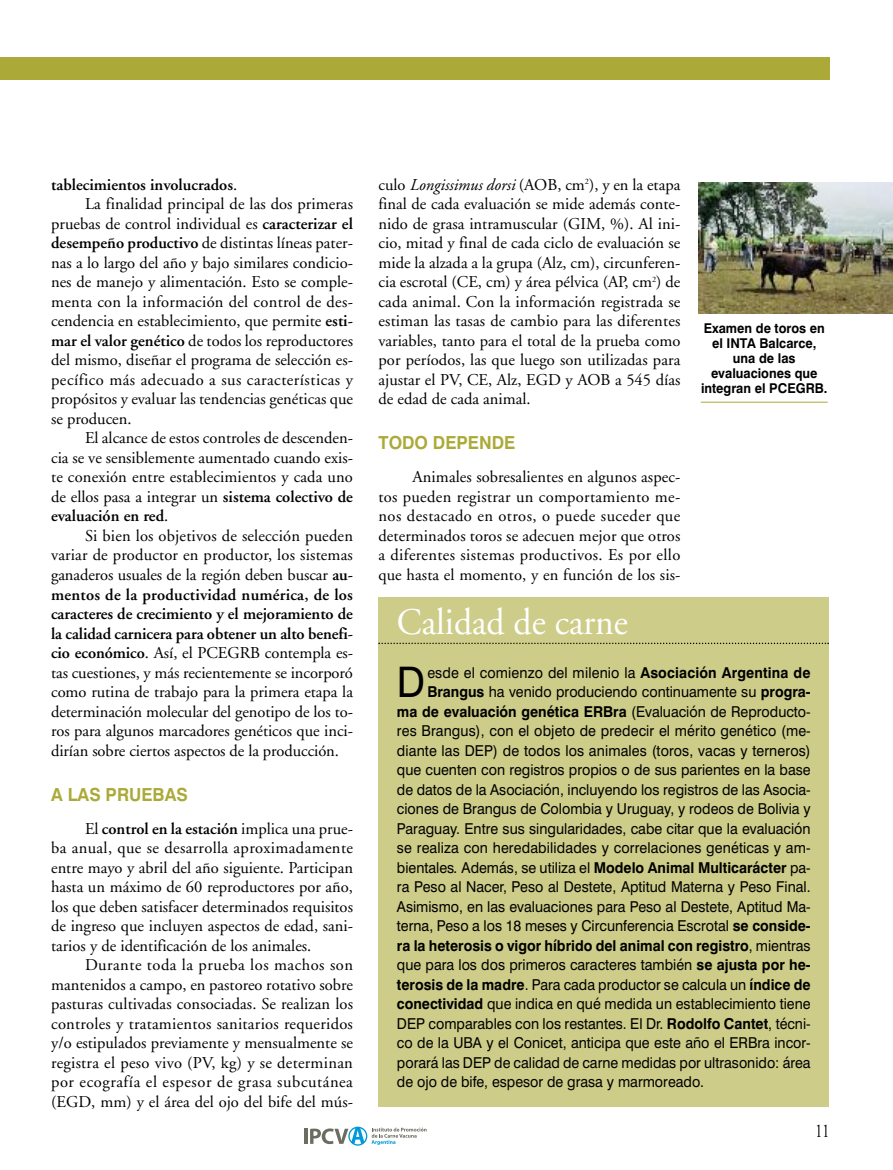
<style>
.page{position:relative;width:893px;height:1170px;background:#fff}
.page>*{position:absolute;margin:0;border:0;box-sizing:border-box;transform-origin:0 0}
.t1{font:42.15px "Swiss 721 BT";color:#000;scale:.95 1}
.t2{font:37.5px "Adobe Garamond";color:#fff;scale:.95 1}
.t3{font:19.5px "Adobe Garamond";color:#000;scale:.7 1}
.t4{font:700 18px "Swiss 721 BT";color:#abaa39;scale:.95 1}
.t5{font:16.5px/19.5px "Adobe Garamond";color:#000;text-align:justify}
.t6{font:600 16.5px "Adobe Garamond";letter-spacing:-.005em;color:#000}
.t7{font:16.5px "Adobe Garamond";letter-spacing:.03em;color:#000}
.t8{font:600 16.5px "Adobe Garamond";letter-spacing:.015em;color:#000}
.t9{font:15px "Swiss 721 BT";color:#000;scale:.95 1}
.t10{font:700 15px "Swiss 721 BT";color:#000;scale:.95 1}
.t11{font:700 13.5px/15px "Swiss 721 BT";color:#000;text-align:center;scale:.95 1}
.s1{font-weight:400}
.s2{font-weight:600}
.s3{font-style:italic}
.s4{font-weight:700}
</style>
<div class="page">
<div style="left:0;top:57px;width:829px;height:23px;background:#abaa39"></div>
<hr style="left:304px;top:1128px;width:3px;height:15px;background:#6d6c61">
<svg style="left:310px;top:1126px;width:117px;height:19px"></svg>
<hr style="left:701px;top:402px;width:127px;height:1px;background:#abaa39">
<div style="left:378px;top:597px;width:451px;height:509px;background:#cdcc88"></div>
<svg style="left:378px;top:642px;width:451px;height:2px"></svg>
<img style="left:699px;top:182px;width:194px;height:131px">
<p class="t6" style="left:51px;top:178px;width:188px">tablecimientos involucrados<span class="s1">.</span></p>
<p class="t5" style="left:85px;top:196px;width:269px">La finalidad principal de las dos primeras</p>
<p class="t5" style="left:51px;top:215px;width:303px">pruebas de control individual es <span class="s2">caracterizar el</span></p>
<p class="t5" style="left:51px;top:235px;width:303px"><span class="s2">desempeño productivo</span> de distintas líneas pater-</p>
<p class="t5" style="left:51px;top:254px;width:303px">nas a lo largo del año y bajo similares condicio-</p>
<p class="t5" style="left:51px;top:274px;width:303px">nes de manejo y alimentación. Esto se comple-</p>
<p class="t5" style="left:51px;top:293px;width:303px">menta con la información del control de des-</p>
<p class="t5" style="left:51px;top:313px;width:303px">cendencia en establecimiento, que permite <span class="s2">esti-</span></p>
<p class="t5" style="left:51px;top:332px;width:303px"><span class="s2">mar el valor genético</span> de todos los reproductores</p>
<p class="t5" style="left:51px;top:352px;width:303px">del mismo, diseñar el programa de selección es-</p>
<p class="t7" style="left:51px;top:373px;width:303px">pecífico más adecuado a sus características y</p>
<p class="t5" style="left:51px;top:391px;width:303px">propósitos y evaluar las tendencias genéticas que</p>
<p class="t5" style="left:51px;top:410px;width:82px">se producen.</p>
<p class="t5" style="left:85px;top:430px;width:269px">El alcance de estos controles de descenden-</p>
<p class="t5" style="left:51px;top:449px;width:303px">cia se ve sensiblemente aumentado cuando exis-</p>
<p class="t5" style="left:51px;top:469px;width:303px">te conexión entre establecimientos y cada uno</p>
<p class="t5" style="left:51px;top:488px;width:303px">de ellos pasa a integrar un <span class="s2">sistema colectivo de</span></p>
<p class="t6" style="left:51px;top:509px;width:119px">evaluación en red<span class="s1">.</span></p>
<p class="t5" style="left:85px;top:527px;width:269px">Si bien los objetivos de selección pueden</p>
<p class="t5" style="left:51px;top:547px;width:303px">variar de productor en productor, los sistemas</p>
<p class="t5" style="left:51px;top:566px;width:303px">ganaderos usuales de la región deben buscar <span class="s2">au-</span></p>
<p class="t8" style="left:51px;top:587px;width:303px">mentos de la productividad numérica, de los</p>
<p class="t6" style="left:51px;top:607px;width:303px">caracteres de crecimiento y el mejoramiento de</p>
<p class="t6" style="left:51px;top:626px;width:303px">la calidad carnicera para obtener un alto benefi-</p>
<p class="t5" style="left:51px;top:644px;width:303px"><span class="s2">cio económico</span>. Así, el PCEGRB contempla es-</p>
<p class="t5" style="left:51px;top:664px;width:303px">tas cuestiones, y más recientemente se incorporó</p>
<p class="t5" style="left:51px;top:683px;width:303px">como rutina de trabajo para la primera etapa la</p>
<p class="t5" style="left:51px;top:703px;width:303px">determinación molecular del genotipo de los to-</p>
<p class="t5" style="left:51px;top:722px;width:303px">ros para algunos marcadores genéticos que inci-</p>
<p class="t5" style="left:51px;top:742px;width:289px">dirían sobre ciertos aspectos de la producción.</p>
<p class="t4" style="left:51px;top:787px;width:145px">A LAS PRUEBAS</p>
<p class="t5" style="left:51px;top:820px;width:303px;text-indent:34px">El <span class="s2">control en la estación</span> implica una prue&shy;ba anual, que se desarrolla aproximadamente entre mayo y abril del año siguiente. Participan hasta un máximo de 60 reproductores por año, los que deben satisfacer determinados requisitos de ingreso que incluyen aspectos de edad, sani&shy;tarios y de identificación de los animales.</p>
<p class="t5" style="left:51px;top:956px;width:303px;text-indent:34px">Durante toda la prueba los machos son mantenidos a campo, en pastoreo rotativo sobre pasturas cultivadas consociadas. Se realizan los controles y tratamientos sanitarios requeridos y/o estipulados previamente y mensualmente se registra el peso vivo (PV, kg) y se determinan por ecografía el espesor de grasa subcutánea (EGD, mm) y el área del ojo del bife del mús-</p>
<p class="t5" style="left:378px;top:176px;width:303px">culo <span class="s3">Longissimus dorsi</span> (AOB, cm<sup>2</sup>), y en la etapa final de cada evaluación se mide además conte&shy;nido de grasa intramuscular (GIM, %). Al ini&shy;cio, mitad y final de cada ciclo de evaluación se mide la alzada a la grupa (Alz, cm), circunferen&shy;cia escrotal (CE, cm) y área pélvica (AP, cm<sup>2</sup>) de cada animal. Con la información registrada se estiman las tasas de cambio para las diferentes variables, tanto para el total de la prueba como por períodos, las que luego son utilizadas para ajustar el PV, CE, Alz, EGD y AOB a 545 días de edad de cada animal.</p>
<p class="t4" style="left:378px;top:436px;width:146px">TODO DEPENDE</p>
<p class="t5" style="left:378px;top:469px;width:303px;text-indent:34px">Animales sobresalientes en algunos aspec&shy;tos pueden registrar un comportamiento me&shy;nos destacado en otros, o puede suceder que determinados toros se adecuen mejor que otros a diferentes sistemas productivos. Es por ello que hasta el momento, y en función de los sis-</p>
<p class="t11" style="left:701px;top:322px;width:135px">Examen de toros en el INTA Balcarce, una de las evaluaciones que integran el PCEGRB.</p>
<h2 class="t2" style="left:397px;top:607px;width:245px">Calidad de carne</h2>
<h1 class="t1" style="left:397px;top:666px;width:31px">D</h1>
<p class="t9" style="left:427px;top:666px;width:405px">esde el comienzo del milenio la <span class="s4">Asociación Argentina de</span></p>
<p class="t9" style="left:427px;top:686px;width:405px"><span class="s4">Brangus</span> ha venido produciendo continuamente su <span class="s4">progra-</span></p>
<p class="t10" style="left:397px;top:705px;width:437px">ma de evaluación genética ERBra <span class="s1">(Evaluación de Reproducto-</span></p>
<p class="t9" style="left:397px;top:725px;width:437px">res Brangus), con el objeto de predecir el mérito genético (me-</p>
<p class="t9" style="left:397px;top:744px;width:437px">diante las DEP) de todos los animales (toros, vacas y terneros)</p>
<p class="t9" style="left:397px;top:764px;width:437px">que cuenten con registros propios o de sus parientes en la base</p>
<p class="t9" style="left:397px;top:783px;width:437px">de datos de la Asociación, incluyendo los registros de las Asocia-</p>
<p class="t9" style="left:397px;top:803px;width:437px">ciones de Brangus de Colombia y Uruguay, y rodeos de Bolivia y</p>
<p class="t9" style="left:397px;top:822px;width:437px">Paraguay. Entre sus singularidades, cabe citar que la evaluación</p>
<p class="t9" style="left:397px;top:842px;width:437px">se realiza con heredabilidades y correlaciones genéticas y am-</p>
<p class="t9" style="left:397px;top:861px;width:437px">bientales<span class="s3">.</span> Además, se utiliza el <span class="s4">Modelo Animal Multicarácter</span> pa-</p>
<p class="t9" style="left:397px;top:881px;width:437px">ra Peso al Nacer, Peso al Destete, Aptitud Materna y Peso Final.</p>
<p class="t9" style="left:397px;top:900px;width:437px">Asimismo, en las evaluaciones para Peso al Destete, Aptitud Ma-</p>
<p class="t9" style="left:397px;top:920px;width:437px">terna, Peso a los 18 meses y Circunferencia Escrotal <span class="s4">se conside-</span></p>
<p class="t10" style="left:397px;top:939px;width:437px">ra la heterosis o vigor híbrido del animal con registro<span class="s1">, mientras</span></p>
<p class="t9" style="left:397px;top:959px;width:437px">que para los dos primeros caracteres también <span class="s4">se ajusta por he-</span></p>
<p class="t9" style="left:397px;top:978px;width:437px"><span class="s4">terosis de la madre</span>. Para cada productor se calcula un <span class="s4">índice de</span></p>
<p class="t9" style="left:397px;top:998px;width:437px"><span class="s4">conectividad</span> que indica en qué medida un establecimiento tiene</p>
<p class="t9" style="left:397px;top:1017px;width:437px">DEP comparables con los restantes. El Dr. <span class="s4">Rodolfo Cantet</span>, técni-</p>
<p class="t9" style="left:397px;top:1037px;width:437px">co de la UBA y el Conicet, anticipa que este año el ERBra incor-</p>
<p class="t9" style="left:397px;top:1056px;width:437px">porará las DEP de calidad de carne medidas por ultrasonido: área</p>
<p class="t9" style="left:397px;top:1076px;width:325px">de ojo de bife, espesor de grasa y marmoreado.</p>
<p class="t3" style="left:815px;top:1123px;width:21px">11</p>
</div>
